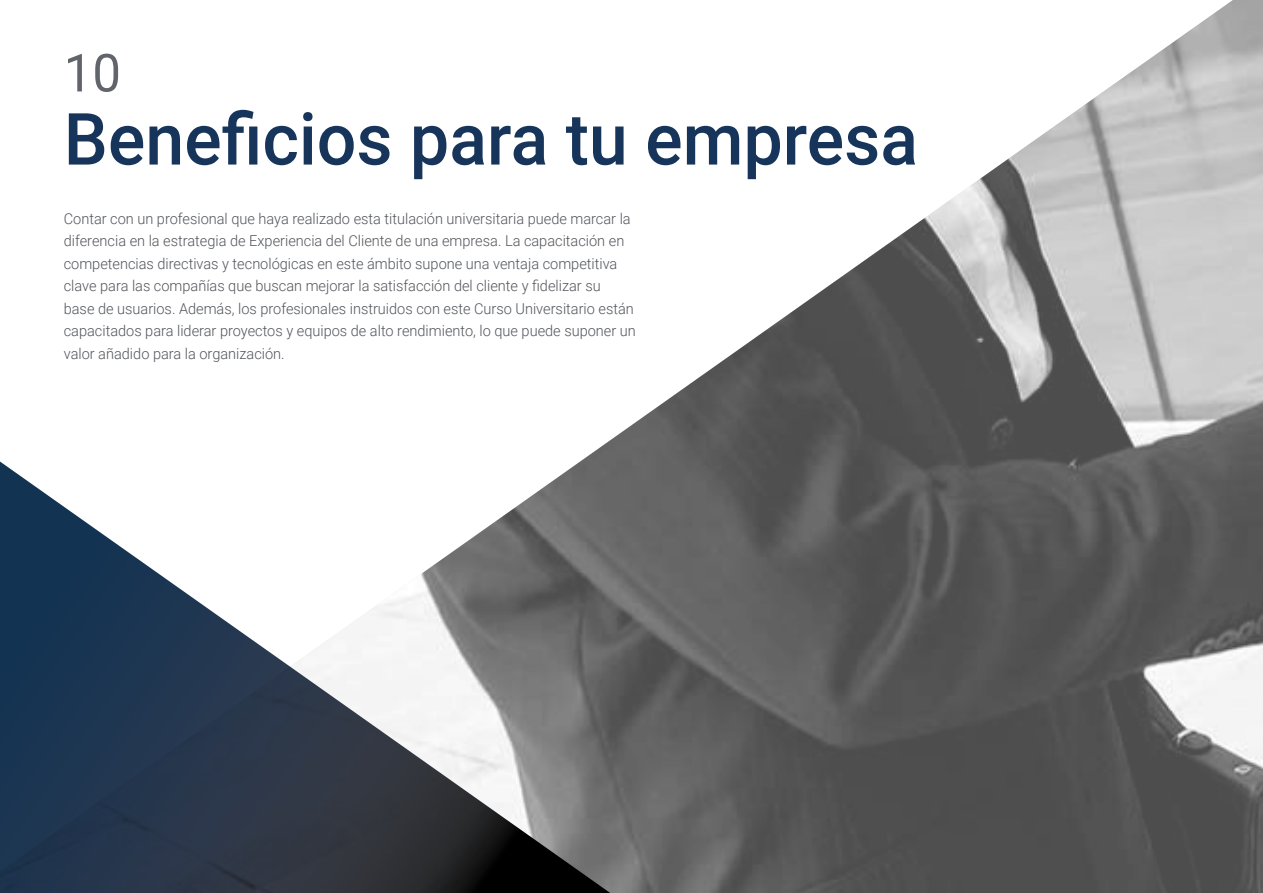
<style>
.page{position:relative;width:1263px;height:893px;background:#fff}
.page>*{position:absolute;margin:0;border:0;box-sizing:border-box;transform-origin:0 0}
.t1{font:500 72px "Roboto";color:#17355b}
.t2{font:52.5px "Roboto";color:#61646a}
.t3{font:300 15px/22.5px "Roboto";color:#52555b}
</style>
<div class="page">
<img style="left:602px;top:0;width:661px;height:893px">
<svg style="left:0;top:446px;width:640px;height:447px"></svg>
<h2 class="t2" style="left:64px;top:36px;width:59px">10</h2>
<h1 class="t1" style="left:64px;top:89px;width:856px">Beneficios para tu empresa</h1>
<p class="t3" style="left:64px;top:207px;width:573px">Contar con un profesional que haya realizado esta titulación universitaria puede marcar la diferencia en la estrategia de Experiencia del Cliente de una empresa. La capacitación en competencias directivas y tecnológicas en este ámbito supone una ventaja competitiva clave para las compañías que buscan mejorar la satisfacción del cliente y fidelizar su<br>base de usuarios. Además, los profesionales instruidos con este Curso Universitario están capacitados para liderar proyectos y equipos de alto rendimiento, lo que puede suponer un valor añadido para la organización.</p>
</div>
